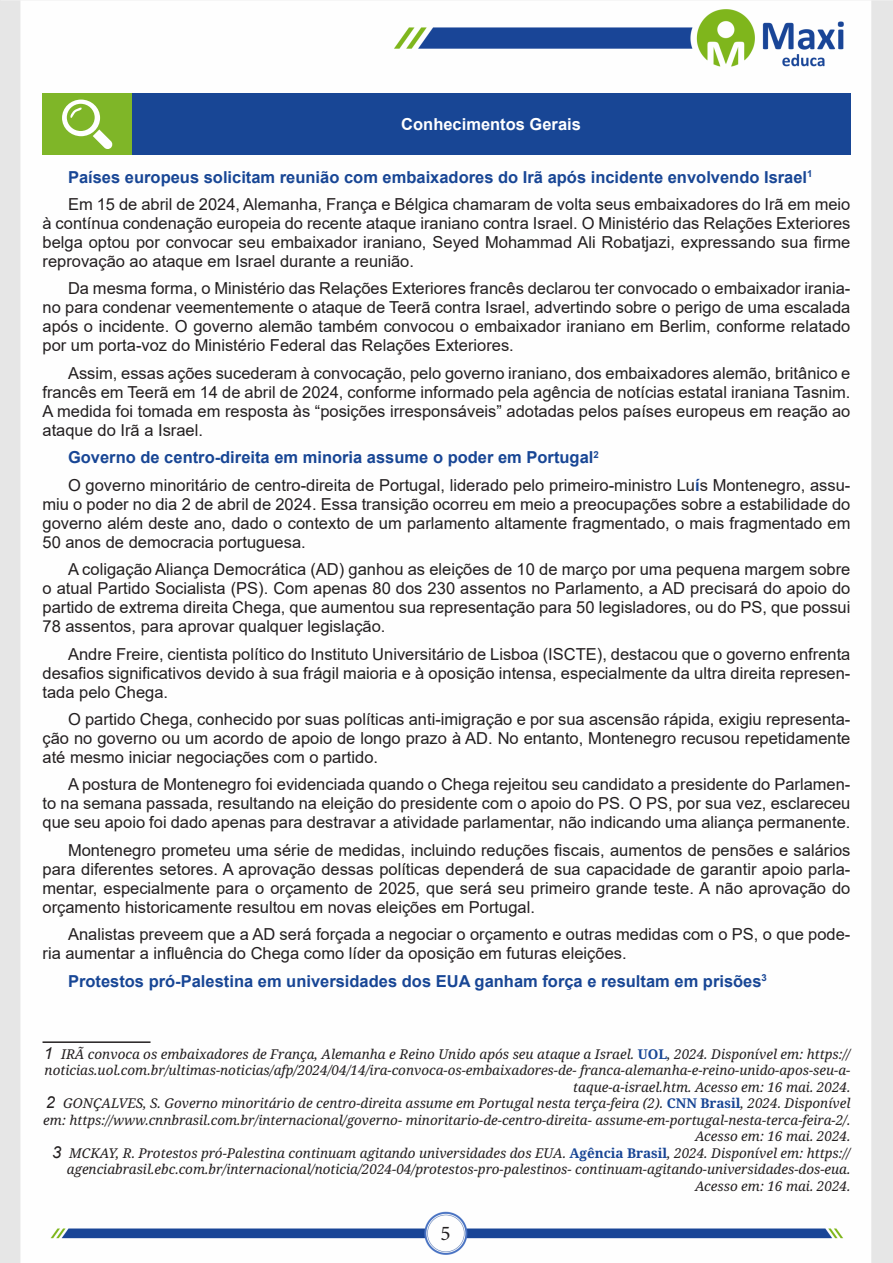
<style>
.page{position:relative;width:893px;height:1263px;background:#fff}
.page>*{position:absolute;margin:0;border:0;box-sizing:border-box;transform-origin:0 0}
.t1{font:21px "Minion Pro";color:#231f20}
.t2{font:16.5px/18.9px "Arial";color:#231f20;text-align:justify}
.List_Paragraph{font:700 16.5px "Arial";color:#184695}
.Titulo_de_Caixa{font:700 16.5px "Arial";color:#fff}
.FONT_REF{font:italic 13.5px/16.5px "Noto Serif";color:#231f20;text-align:right}
.s1{font-weight:700;color:#184695}
.s2{font-family:"Arial";font-size:16.5px}
.s3{font-weight:700;font-style:normal;color:#184695}
</style>
<div class="page">
<img style="left:0;top:0;width:893px;height:1263px">
<div style="left:43px;top:94px;width:89px;height:61px;background:#7fb628"></div>
<div style="left:132px;top:94px;width:718px;height:61px;background:#184695"></div>
<svg style="left:62px;top:100px;width:51px;height:49px"></svg>
<hr style="left:43px;top:1041px;width:108px;height:2px;background:#231f20">
<p class="Titulo_de_Caixa" style="left:401px;top:113px;width:181px">Conhecimentos Gerais</p>
<p class="List_Paragraph" style="left:68px;top:165px;width:746px">Países europeus solicitam reunião com embaixadores do Irã após incidente envolvendo Israel<sup>1</sup></p>
<p class="t2" style="left:43px;top:195px;width:809px;text-indent:26px">Em 15 de abril de 2024, Alemanha, França e Bélgica chamaram de volta seus embaixadores do Irã em meio à contínua condenação europeia do recente ataque iraniano contra Israel. O Ministério das Relações Exteriores belga optou por convocar seu embaixador iraniano, Seyed Mohammad Ali Robatjazi, expressando sua firme reprovação ao ataque em Israel durante a reunião.</p>
<p class="t2" style="left:43px;top:279px;width:809px;text-indent:26px">Da mesma forma, o Ministério das Relações Exteriores francês declarou ter convocado o embaixador irania&shy;no para condenar veementemente o ataque de Teerã contra Israel, advertindo sobre o perigo de uma escalada após o incidente. O governo alemão também convocou o embaixador iraniano em Berlim, conforme relatado por um porta-voz do Ministério Federal das Relações Exteriores.</p>
<p class="t2" style="left:43px;top:363px;width:809px;text-indent:26px">Assim, essas ações sucederam à convocação, pelo governo iraniano, dos embaixadores alemão, britânico e francês em Teerã em 14 de abril de 2024, conforme informado pela agência de notícias estatal iraniana Tasnim.<br>A medida foi tomada em resposta às “posições irresponsáveis” adotadas pelos países europeus em reação ao ataque do Irã a Israel.</p>
<p class="List_Paragraph" style="left:68px;top:446px;width:532px">Governo de centro-direita em minoria assume o poder em Portugal<sup>2</sup></p>
<p class="t2" style="left:43px;top:475px;width:809px;text-indent:26px">O governo minoritário de centro-direita de Portugal, liderado pelo primeiro-ministro Lu<span class="s1">í</span>s Montenegro, assu&shy;miu o poder no dia 2 de abril de 2024. Essa transição ocorreu em meio a preocupações sobre a estabilidade do governo além deste ano, dado o contexto de um parlamento altamente fragmentado, o mais fragmentado em 50 anos de democracia portuguesa.</p>
<p class="t2" style="left:43px;top:560px;width:809px;text-indent:26px">A coligação Aliança Democrática (AD) ganhou as eleições de 10 de março por uma pequena margem sobre o atual Partido Socialista (PS). Com apenas 80 dos 230 assentos no Parlamento, a AD precisará do apoio do partido de extrema direita Chega, que aumentou sua representação para 50 legisladores, ou do PS, que possui 78 assentos, para aprovar qualquer legislação.</p>
<p class="t2" style="left:43px;top:644px;width:809px;text-indent:26px">Andre Freire, cientista político do Instituto Universitário de Lisboa (ISCTE), destacou que o governo enfrenta desafios significativos devido à sua frágil maioria e à oposição intensa, especialmente da ultra direita represen&shy;tada pelo Chega.</p>
<p class="t2" style="left:43px;top:710px;width:809px;text-indent:26px">O partido Chega, conhecido por suas políticas anti-imigração e por sua ascensão rápida, exigiu representa&shy;ção no governo ou um acordo de apoio de longo prazo à AD. No entanto, Montenegro recusou repetidamente até mesmo iniciar negociações com o partido.</p>
<p class="t2" style="left:43px;top:775px;width:809px;text-indent:26px">A postura de Montenegro foi evidenciada quando o Chega rejeitou seu candidato a presidente do Parlamen&shy;to na semana passada, resultando na eleição do presidente com o apoio do PS. O PS, por sua vez, esclareceu que seu apoio foi dado apenas para destravar a atividade parlamentar, não indicando uma aliança permanente.</p>
<p class="t2" style="left:43px;top:840px;width:809px;text-indent:26px">Montenegro prometeu uma série de medidas, incluindo reduções fiscais, aumentos de pensões e salários para diferentes setores. A aprovação dessas políticas dependerá de sua capacidade de garantir apoio parla&shy;mentar, especialmente para o orçamento de 2025, que será seu primeiro grande teste. A não aprovação do orçamento historicamente resultou em novas eleições em Portugal.</p>
<p class="t2" style="left:43px;top:925px;width:809px;text-indent:26px">Analistas preveem que a AD será forçada a negociar o orçamento e outras medidas com o PS, o que pode&shy;ria aumentar a influência do Chega como líder da oposição em futuras eleições.</p>
<p class="List_Paragraph" style="left:68px;top:969px;width:700px">Protestos pró-Palestina em universidades dos EUA ganham força e resultam em prisões<sup>3</sup></p>
<p class="FONT_REF" style="left:44px;top:1046px;width:808px"><span class="s2">1</span> IRÃ convoca os embaixadores de França, Alemanha e Reino Unido após seu ataque a Israel. <span class="s3">UOL</span>, 2024. Disponível em: https:// noticias.uol.com.br/ultimas-noticias/afp/2024/04/14/ira-convoca-os-embaixadores-de- franca-alemanha-e-reino-unido-apos-seu-a&shy;taque-a-israel.htm. Acesso em: 16 mai. 2024.</p>
<p class="FONT_REF" style="left:43px;top:1095px;width:809px"><span class="s2">2</span> GONÇALVES, S. Governo minoritário de centro-direita assume em Portugal nesta terça-feira (2). <span class="s3">CNN Brasil</span>, 2024. Disponível em: https://www.cnnbrasil.com.br/internacional/governo- minoritario-de-centro-direita- assume-em-portugal-nesta-terca-feira-2/.<br>Acesso em: 16 mai. 2024.</p>
<p class="FONT_REF" style="left:52px;top:1145px;width:800px"><span class="s2">3</span> MCKAY, R. Protestos pró-Palestina continuam agitando universidades dos EUA. <span class="s3">Agência Brasil</span>, 2024. Disponível em: https:// agenciabrasil.ebc.com.br/internacional/noticia/2024-04/protestos-pro-palestinos- continuam-agitando-universidades-dos-eua.<br>Acesso em: 16 mai. 2024.</p>
<p class="t1" style="left:440px;top:1219px;width:12px">5</p>
</div>
